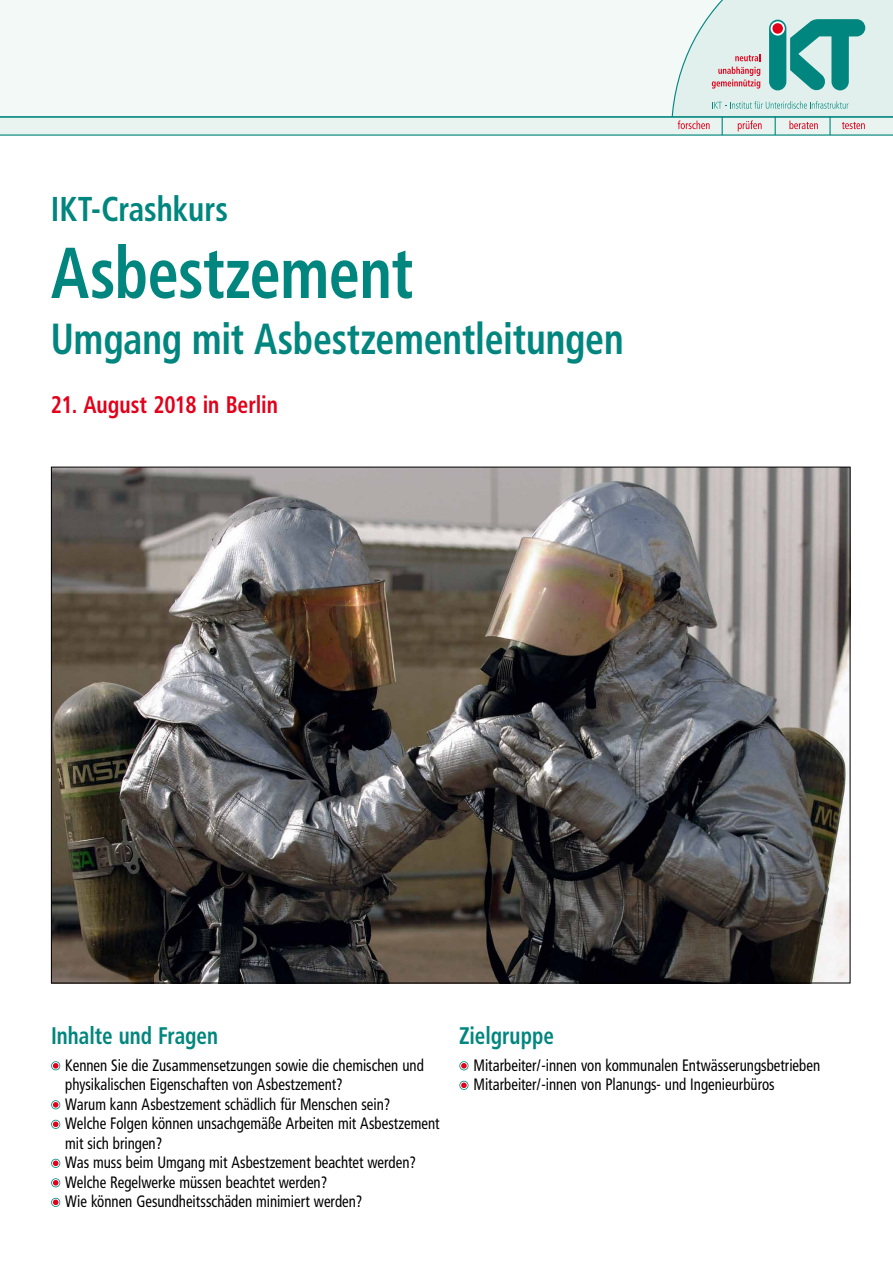
<style>
.page{position:relative;width:893px;height:1263px;background:#fff}
.page>*{position:absolute;margin:0;border:0;box-sizing:border-box;transform-origin:0 0}
.t1{font:700 condensed 72px "Frutiger";letter-spacing:-.01em;color:#00867e;scale:.87 1}
.t2{font:700 condensed 43.5px "Frutiger";letter-spacing:-.005em;color:#00867e;scale:.87 1}
.t3{font:700 condensed 34.5px "Frutiger";color:#00867e;scale:.9 1}
.t4{font:700 condensed 24px "Frutiger";color:#00867e;scale:.88 1}
.t5{font:700 condensed 24px "Frutiger";letter-spacing:-.005em;color:#e2001a;scale:.9 1}
.t6{font:condensed 16.5px/19.5px "Frutiger";color:#000;scale:.9 1}
</style>
<div class="page">
<img style="left:53px;top:469px;width:795px;height:512px">
<div style="left:0;top:0;width:893px;height:125px;background:#f3f9f7"></div>
<div style="left:0;top:117px;width:893px;height:18px;background:#e9f4f0"></div>
<hr style="left:0;top:116px;width:893px;height:2px;background:#00867e">
<svg style="left:670px;top:0;width:223px;height:134px"></svg>
<hr style="left:0;top:134px;width:893px;height:2px;background:#00867e">
<hr style="left:0;top:116px;width:893px;height:1px;background:#00867e">
<svg style="left:459px;top:1061px;width:9px;height:9px"></svg>
<svg style="left:460px;top:1062px;width:8px;height:7px"></svg>
<svg style="left:461px;top:1063px;width:6px;height:5px"></svg>
<svg style="left:459px;top:1081px;width:9px;height:9px"></svg>
<svg style="left:460px;top:1081px;width:8px;height:8px"></svg>
<svg style="left:461px;top:1082px;width:6px;height:6px"></svg>
<svg style="left:51px;top:1061px;width:9px;height:9px"></svg>
<svg style="left:53px;top:1063px;width:6px;height:5px"></svg>
<svg style="left:51px;top:1100px;width:9px;height:9px"></svg>
<svg style="left:53px;top:1102px;width:6px;height:5px"></svg>
<svg style="left:51px;top:1120px;width:9px;height:9px"></svg>
<svg style="left:53px;top:1121px;width:6px;height:6px"></svg>
<svg style="left:51px;top:1159px;width:9px;height:9px"></svg>
<svg style="left:53px;top:1160px;width:6px;height:6px"></svg>
<svg style="left:51px;top:1178px;width:9px;height:9px"></svg>
<svg style="left:53px;top:1180px;width:6px;height:5px"></svg>
<svg style="left:51px;top:1198px;width:9px;height:9px"></svg>
<svg style="left:53px;top:1199px;width:6px;height:6px"></svg>
<h3 class="t3" style="left:51px;top:189px;width:198px">IKT-Crashkurs</h3>
<h1 class="t1" style="left:51px;top:230px;width:418px">Asbestzement</h1>
<h2 class="t2" style="left:51px;top:313px;width:660px">Umgang mit Asbestzementleitungen</h2>
<h3 class="t5" style="left:51px;top:390px;width:254px">21. August 2018 in Berlin</h3>
<h3 class="t4" style="left:51px;top:1021px;width:191px">Inhalte und Fragen</h3>
<h3 class="t4" style="left:459px;top:1021px;width:109px">Zielgruppe</h3>
<p class="t6" style="left:473px;top:1055px;width:387px">Mitarbeiter/-innen von kommunalen Entwässerungsbetrieben<br>Mitarbeiter/-innen von Planungs- und Ingenieurbüros</p>
<p class="t6" style="left:65px;top:1055px;width:417px">Kennen Sie die Zusammensetzungen sowie die chemischen und physikalischen Eigenschaften von Asbestzement?<br>Warum kann Asbestzement schädlich für Menschen sein?<br>Welche Folgen können unsachgemäße Arbeiten mit Asbestzement mit sich bringen?<br>Was muss beim Umgang mit Asbestzement beachtet werden?<br>Welche Regelwerke müssen beachtet werden?<br>Wie können Gesundheitsschäden minimiert werden?</p>
</div>
